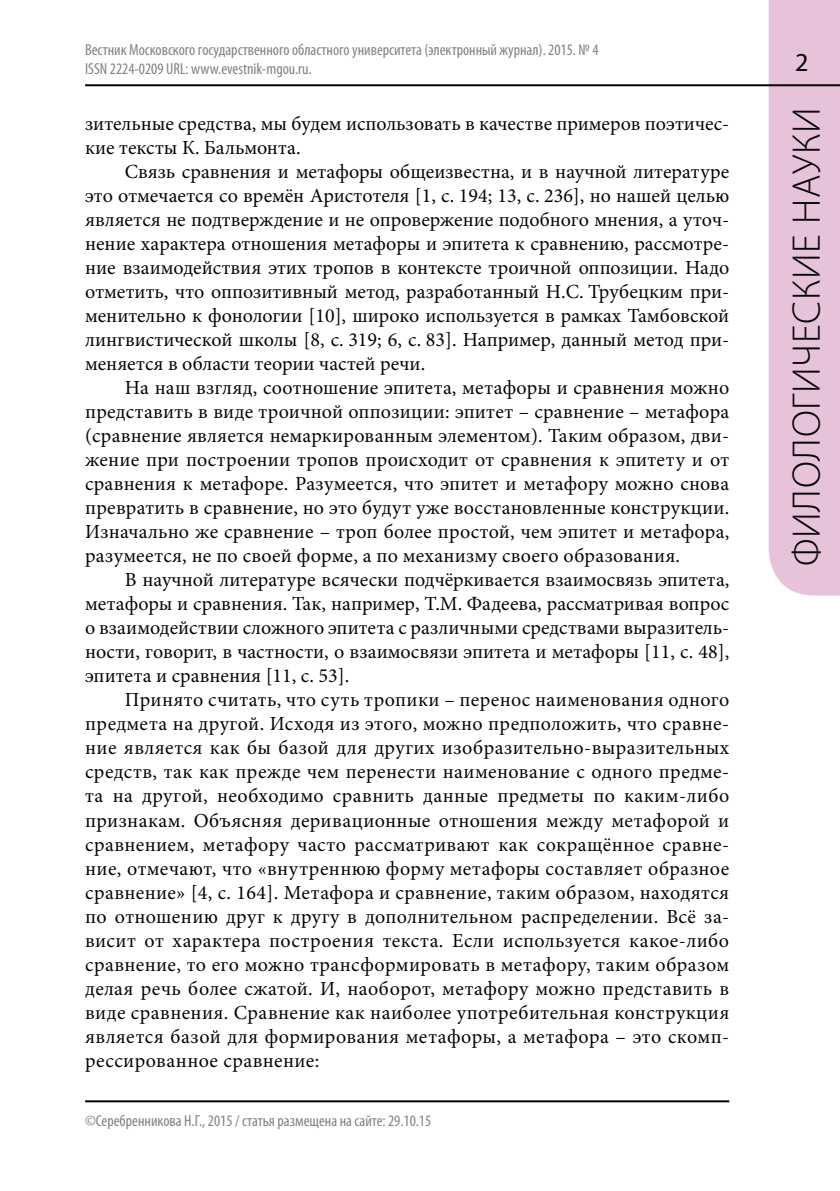
<style>
.page{position:relative;width:840px;height:1191px;background:#fff}
.page>*{position:absolute;margin:0;border:0;box-sizing:border-box;transform-origin:0 0}
.t1{font:300 40px "Myriad Pro";letter-spacing:.02em;color:#040503}
.t2{font:26px "Myriad Pro";color:#040503}
.t3{font:20px/24px "Minion Pro";color:#040503;text-align:justify}
.t4{font:condensed 16px/19.2px "Myriad Pro";color:#808284}
</style>
<div class="page">
<div style="left:768px;top:0;width:71px;height:595px;background:#e6c3db"></div>
<hr style="left:85px;top:84px;width:754px;height:2px;background:#040503">
<hr style="left:85px;top:1100px;width:644px;height:2px;background:#040503">
<p class="t4" style="left:85px;top:41px;width:514px">Вестник Московского государственного областного университета (электронный журнал). 2015. № 4<br>ISSN 2224-0209 URL: www.evestnik-mgou.ru.</p>
<p class="t3" style="left:85px;top:113px;width:645px">зительные средства, мы будем использовать в качестве примеров поэтичес&shy;кие тексты К. Бальмонта.</p>
<p class="t3" style="left:85px;top:161px;width:645px;text-indent:40px">Связь сравнения и метафоры общеизвестна, и в научной литературе это отмечается со времён Аристотеля [1, c. 194; 13, c. 236], но нашей целью является не подтверждение и не опровержение подобного мнения, а уточ&shy;нение характера отношения метафоры и эпитета к сравнению, рассмотре&shy;ние взаимодействия этих тропов в контексте троичной оппозиции. Надо отметить, что оппозитивный метод, разработанный Н.С. Трубецким при&shy;менительно к фонологии [10], широко используется в рамках Тамбовской лингвистической школы [8, c. 319; 6, c. 83]. Например, данный метод при&shy;меняется в области теории частей речи.</p>
<p class="t3" style="left:85px;top:377px;width:645px;text-indent:40px">На наш взгляд, соотношение эпитета, метафоры и сравнения можно представить в виде троичной оппозиции: эпитет – сравнение – метафора (сравнение является немаркированным элементом). Таким образом, дви&shy;жение при построении тропов происходит от сравнения к эпитету и от сравнения к метафоре. Разумеется, что эпитет и метафору можно снова превратить в сравнение, но это будут уже восстановленные конструкции.<br>Изначально же сравнение – троп более простой, чем эпитет и метафора, разумеется, не по своей форме, а по механизму своего образования.</p>
<p class="t3" style="left:85px;top:569px;width:645px;text-indent:40px">В научной литературе всячески подчёркивается взаимосвязь эпитета, метафоры и сравнения. Так, например, Т.М. Фадеева, рассматривая вопрос о взаимодействии сложного эпитета с различными средствами выразитель&shy;ности, говорит, в частности, о взаимосвязи эпитета и метафоры [11, с. 48], эпитета и сравнения [11, с. 53].</p>
<p class="t3" style="left:85px;top:689px;width:645px;text-indent:40px">Принято считать, что суть тропики – перенос наименования одного предмета на другой. Исходя из этого, можно предположить, что сравне&shy;ние является как бы базой для других изобразительно-выразительных средств, так как прежде чем перенести наименование с одного предме&shy;та на другой, необходимо сравнить данные предметы по каким-либо признакам. Объясняя деривационные отношения между метафорой и сравнением, метафору часто рассматривают как сокращённое сравне&shy;ние, отмечают, что «внутреннюю форму метафоры составляет образное сравнение» [4, с. 164]. Метафора и сравнение, таким образом, находятся по отношению друг к другу в дополнительном распределении. Всё за&shy;висит от характера построения текста. Если используется какое-либо сравнение, то его можно трансформировать в метафору, таким образом делая речь более сжатой. И, наоборот, метафору можно представить в виде сравнения. Сравнение как наиболее употребительная конструкция является базой для формирования метафоры, а метафора – это скомп&shy;рессированное сравнение:</p>
<p class="t4" style="left:85px;top:1113px;width:347px">©Серебренникова Н.Г., 2015 / статья размещена на сайте: 29.10.15</p>
<h2 class="t2" style="left:794px;top:53px;width:15px">2</h2>
<h1 class="t1" style="left:790px;top:566px;width:460px;rotate:-90deg">ФИЛОЛОГИЧЕСКИЕ НАУКИ</h1>
</div>
